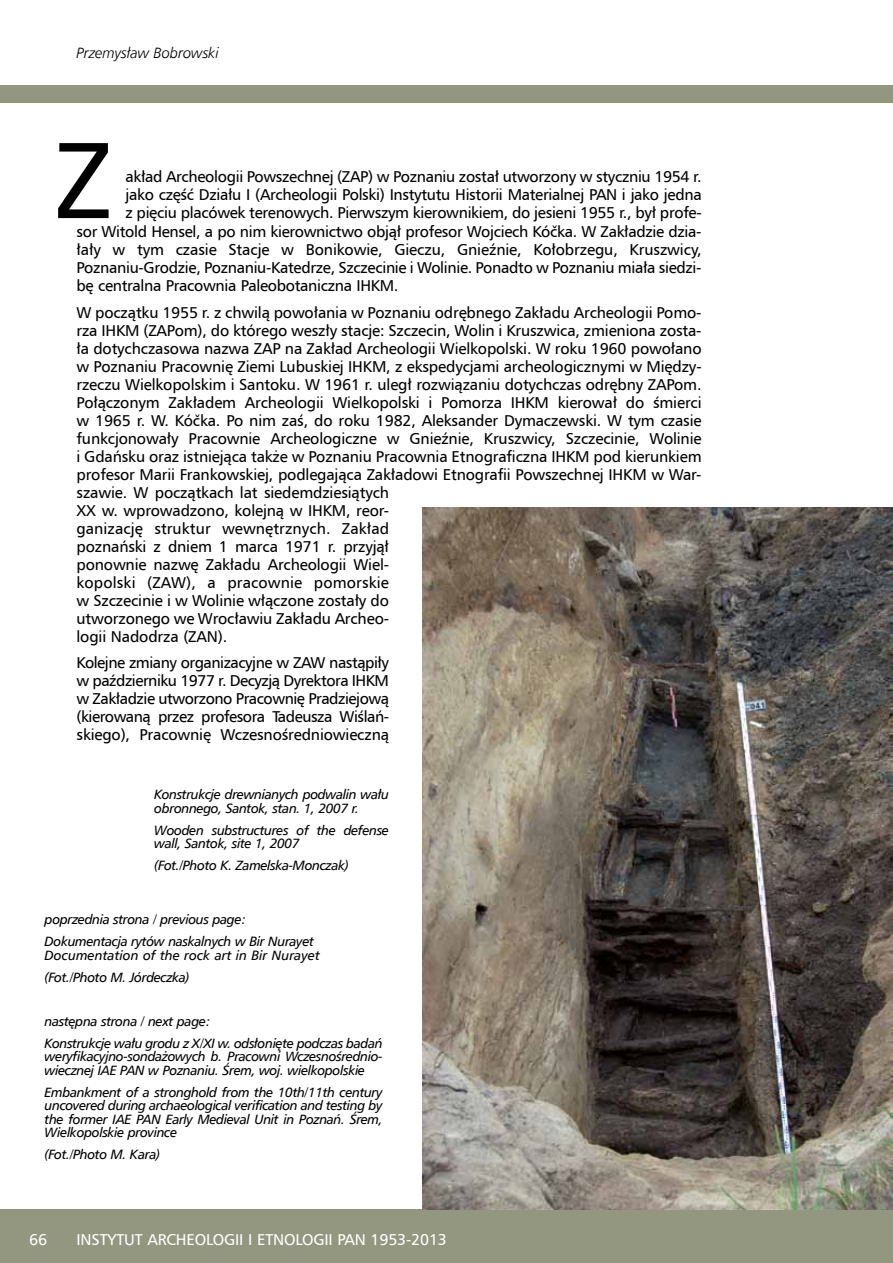
<style>
.page{position:relative;width:893px;height:1263px;background:#fff}
.page>*{position:absolute;margin:0;border:0;box-sizing:border-box;transform-origin:0 0}
.t1{font:108px "Humnst 777 EU";color:#000}
.t2{font:15.75px/18px "Humnst 777 EU";letter-spacing:-.02em;color:#000;text-align:justify}
.t3{font:15.75px "Humnst 777 EU";letter-spacing:-.01em;color:#fff}
.t4{font:italic 15px "Humnst 777 Lt EU";letter-spacing:-.01em;color:#000}
.t5{font:italic 13.5px/13.5px "Humnst 777 EU";letter-spacing:-.03em;color:#000}
.t6{font:italic 13.5px/22px "Humnst 777 EU";color:#000}
</style>
<div class="page">
<div style="left:0;top:1209px;width:893px;height:54px;background:#939780"></div>
<div style="left:0;top:85px;width:893px;height:17px;background:#939780"></div>
<img style="left:423px;top:508px;width:470px;height:701px">
<p class="t4" style="left:77px;top:44px;width:144px">Przemysław Bobrowski</p>
<h1 class="t1" style="left:55px;top:113px;width:59px">Z</h1>
<p class="t2" style="left:125px;top:167px;width:578px">akład Archeologii Powszechnej (ZAP) w Poznaniu został utworzony w styczniu 1954 r. jako część Działu I (Archeologii Polski) Instytutu H istorii Materialnej PAN i jako jedna</p>
<p class="t2" style="left:125px;top:203px;width:578px">z pięciu placówek terenowych. Pierwszym kierownikiem, do jesieni 1955 r., był profe-</p>
<p class="t2" style="left:77px;top:222px;width:627px">sor Witold Hensel, a po nim kierownictwo objął profesor Wojciech Kóčka. W Zakładzie dzia&shy;łały w tym czasie Stacje w Bonikowie, Gieczu, Gnieźnie, Kołobrzegu, Kruszwicy, Poznaniu-Grodzie, Poznaniu-Katedrze, Szczecinie i Wolinie. Ponadto w Poznaniu miała siedzi&shy;bę centralna Pracownia Paleobotaniczna IH KM.</p>
<p class="t2" style="left:77px;top:303px;width:627px">W początku 1955 r. z chwilą powołania w Poznaniu odrębnego Zakładu Archeologii Pomo&shy;rza IH KM (ZAPom), do którego weszły stacje: Szczecin, Wolin i Kruszwica, zmieniona zosta&shy;ła dotychczasowa nazwa ZAP na Zakład Archeologii Wielkopolski. W roku 1960 powołano w Poznaniu Pracownię Ziemi Lubuskiej IH KM, z ekspedycjami archeologicznymi w Między&shy;rzeczu Wielkopolskim i Santoku. W 1961 r. uległ rozwiązaniu dotychczas odrębny ZAPom.<br>Połączonym Zakładem Archeologii Wielkopolski i Pomorza IH KM kierował do śmierci w 1965 r. W. Kóčka. Po nim zaś, do roku 1982, Aleksander Dymaczewski. W tym czasie funkcjonowały Pracownie Archeologiczne w Gnieźnie, Kruszwicy, Szczecinie, Wolinie i Gdańsku oraz istniejąca także w Poznaniu Pracownia Etnograficzna IH KM pod kierunkiem profesor Marii Frankowskiej, podlegająca Zakładowi Etnografii Powszechnej IH KM w War-</p>
<p class="t2" style="left:77px;top:483px;width:314px">szawie. W początkach lat siedemdziesiątych XX w. wprowadzono, kolejną w IH KM, reor&shy;ganizację struktur wewnętrznych. Zakład poznański z dniem 1 marca 1971 r. przyjął ponownie nazwę Zakładu Archeologii Wiel&shy;kopolski (ZAW), a pracownie pomorskie w Szczecinie i w Wolinie włączone zostały do utworzonego we Wrocławiu Zakładu Archeo&shy;logii Nadodrza (ZAN).</p>
<p class="t2" style="left:77px;top:653px;width:314px">Kolejne zmiany organizacyjne w ZAW nastąpiły w październiku 1977 r. Decyzją Dyrektora IH KM w Zakładzie utworzono Pracownię Pradziejową (kierowaną przez profesora Tadeusza Wiślań&shy;skiego), Pracownię Wczesnośredniowieczną</p>
<p class="t5" style="left:154px;top:788px;width:236px">Konstrukcje drewnianych podwalin wału obronnego, Santok, stan. 1, 2007 r.</p>
<p class="t5" style="left:154px;top:823px;width:236px">Wooden substructures of the defense wall, Santok, site 1, 2007</p>
<p class="t5" style="left:154px;top:859px;width:196px">(Fot./Photo K. Zamelska-Monczak)</p>
<p class="t5" style="left:45px;top:908px;width:271px;line-height:22px">poprzednia strona / previous page:<br>Dokumentacja rytów naskalnych w Bir Nurayet</p>
<p class="t6" style="left:45px;top:944px;width:277px">Documentation of the rock art in Bir Nurayet (Fot./Photo M. Jórdeczka)</p>
<p class="t5" style="left:45px;top:1010px;width:339px;line-height:22px">następna strona / next page:<br>Konstrukcje wału grodu z X/XI w. odsłonięte podczas badań</p>
<p class="t5" style="left:45px;top:1050px;width:340px">weryfikacyjno-sondażowych b. Pracowni Wczesnośrednio&shy;wiecznej IAE PAN w Poznaniu. Śrem, woj. wielkopolskie</p>
<p class="t5" style="left:45px;top:1085px;width:340px;text-align:justify">Embankment of a stronghold from the 10th/11th century uncovered during archaeological verification and testing by the former IAE PAN Early Medieval Unit in Poznań. Śrem, Wielkopolskie province</p>
<p class="t5" style="left:45px;top:1148px;width:117px">(Fot./Photo M. Kara)</p>
<p class="t3" style="left:29px;top:1230px;width:19px">66</p>
<p class="t3" style="left:77px;top:1230px;width:372px">In stytut Archeologii i Etnologii PAN 1953-2013</p>
</div>
